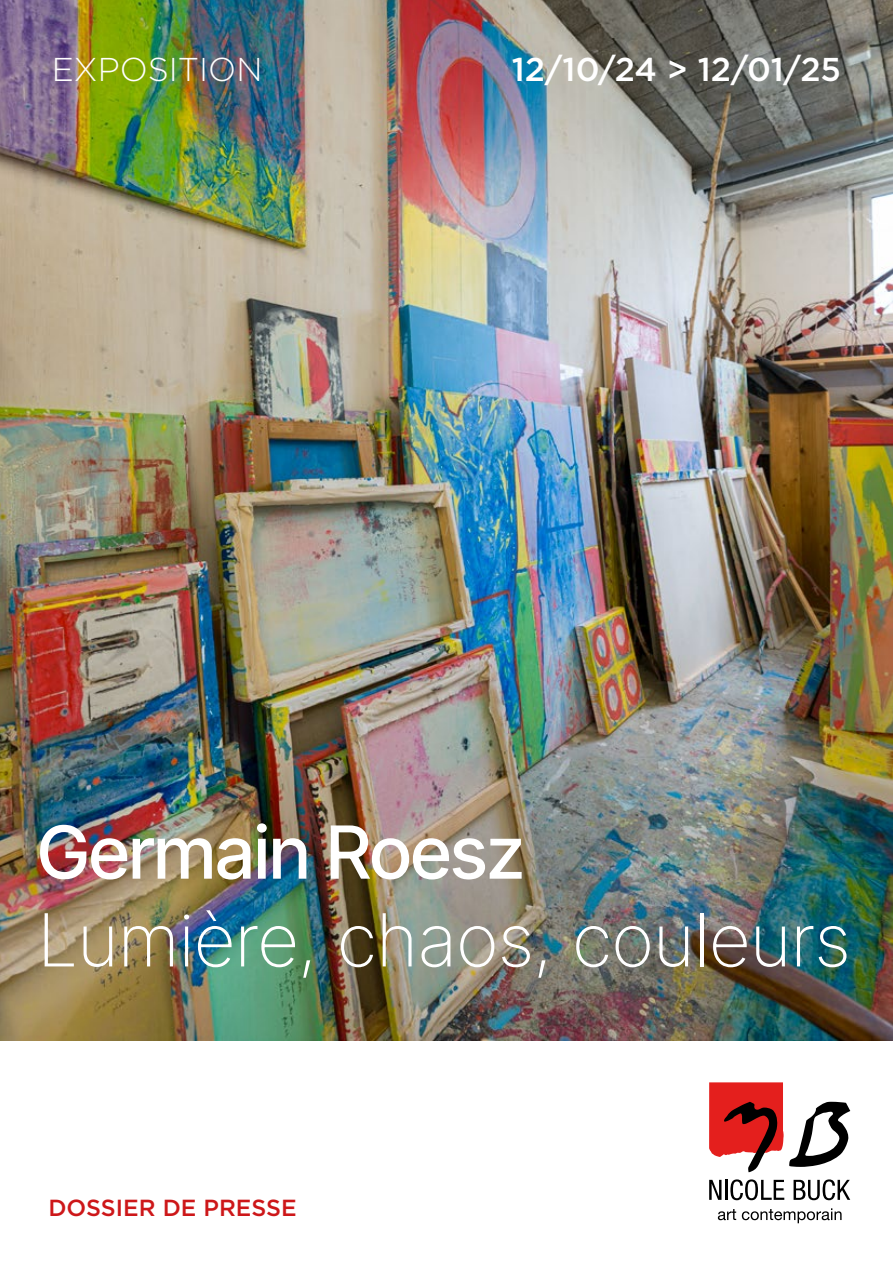
<style>
.page{position:relative;width:893px;height:1263px;background:#fff}
.page>*{position:absolute;margin:0;border:0;box-sizing:border-box;transform-origin:0 0}
.t1{font:73.05px/87.8px "Inter Tight";color:#fff}
.t2{font:500 33px "Gotham";color:#fff}
.t3{font:300 33px "Gotham";color:#fff}
.t4{font:500 23.25px "Gotham";color:#cd1719}
</style>
<div class="page">
<svg style="left:709px;top:1180px;width:12px;height:20px"></svg>
<hr style="left:725px;top:1180px;width:2px;height:20px;background:#000">
<svg style="left:730px;top:1179px;width:54px;height:21px"></svg>
<svg style="left:794px;top:1179px;width:56px;height:21px"></svg>
<svg style="left:718px;top:1209px;width:18px;height:11px"></svg>
<svg style="left:742px;top:1208px;width:100px;height:15px"></svg>
<svg style="left:709px;top:1082px;width:141px;height:90px"></svg>
<img style="left:0;top:0;width:893px;height:1040px">
<p class="t3" style="left:52px;top:48px;width:212px">EXPOSITION</p>
<p class="t2" style="left:512px;top:47px;width:331px">12/10/24 &gt; 12/01/25</p>
<p class="t1" style="left:38px;top:807px;width:814px">Germain Roesz<br>Lumière, chaos, couleurs</p>
<p class="t4" style="left:48px;top:1193px;width:250px">DOSSIER DE PRESSE</p>
</div>
